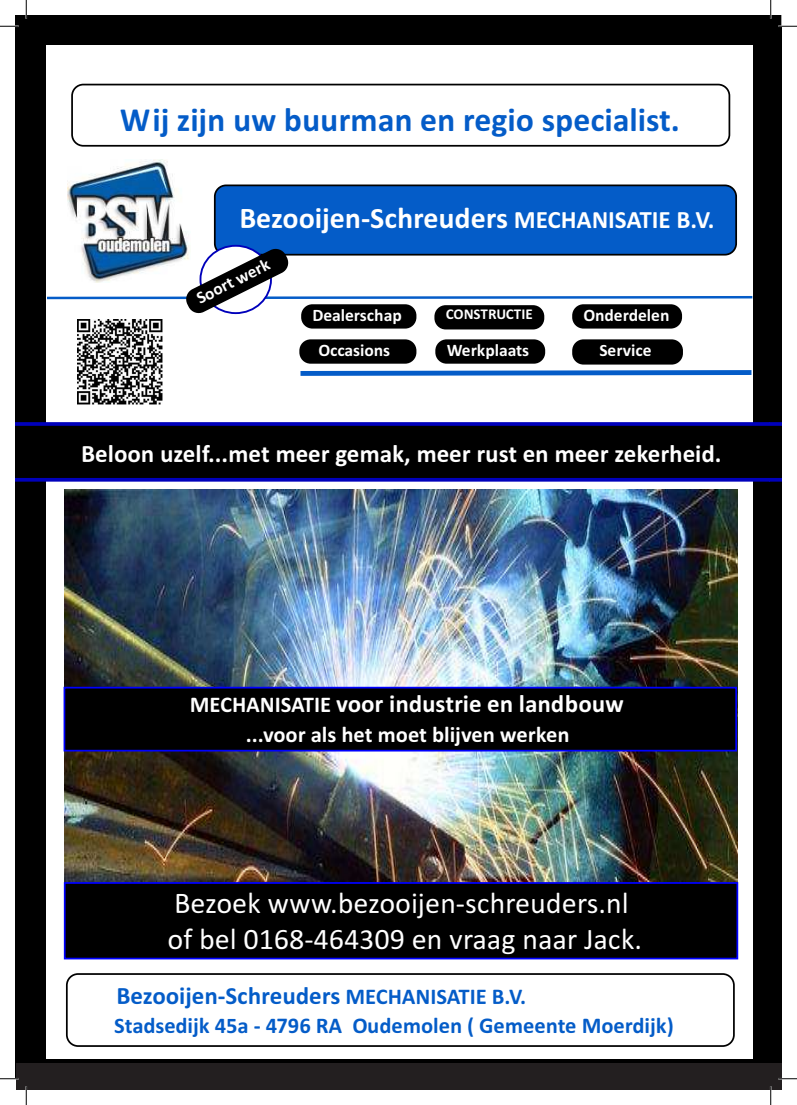
<style>
.page{position:relative;width:797px;height:1105px;background:#fff}
.page>*{position:absolute;margin:0;border:0;box-sizing:border-box;transform-origin:0 0}
.t1{font:700 33.75px "Calibri";color:#045cc8}
.t2{font:30px/36.2px "Calibri";color:#fff}
.t3{font:700 30px "Calibri";color:#fff}
.t4{font:700 25px "Calibri";color:#fff}
.t5{font:700 25px "Calibri";color:#045cc8}
.t6{font:700 22.5px "Calibri";color:#045cc8}
.t7{font:700 22.5px "Calibri";color:#fff}
.t8{font:700 17.5px "Calibri";color:#fff}
.t9{font:700 15px "Calibri";color:#fff}
.s1{font-size:25px}
.s2{font-size:22.5px}
</style>
<div class="page">
<div style="left:16px;top:1063px;width:765px;height:26px;background:#231f20"></div>
<svg style="left:25px;top:1086px;width:2px;height:19px"></svg>
<img style="left:0;top:0;width:797px;height:1079px">
<svg style="left:770px;top:1086px;width:1px;height:19px"></svg>
<p class="t1" style="left:120px;top:99px;width:561px">Wij zijn uw buurman en regio specialist.</p>
<p class="t3" style="left:239px;top:200px;width:476px">Bezooijen-Schreuders <span class="s1">MECHANISATIE B.V.</span></p>
<p class="t8" style="left:193px;top:290px;width:81px;rotate:-27deg">Soort werk</p>
<p class="t8" style="left:312px;top:304px;width:91px">Dealerschap</p>
<p class="t9" style="left:446px;top:305px;width:88px">CONSTRUCTIE</p>
<p class="t8" style="left:583px;top:304px;width:87px">Onderdelen</p>
<p class="t8" style="left:318px;top:339px;width:73px">Occasions</p>
<p class="t8" style="left:446px;top:339px;width:84px">Werkplaats</p>
<p class="t8" style="left:599px;top:339px;width:54px">Service</p>
<p class="t4" style="left:81px;top:439px;width:641px">Beloon uzelf...met meer gemak, meer rust en meer zekerheid.</p>
<p class="t4" style="left:190px;top:689px;width:435px"><span class="s2">MECHANISATIE</span> voor industrie en landbouw</p>
<p class="t7" style="left:246px;top:721px;width:325px">...voor als het moet blijven werken</p>
<p class="t2" style="left:167px;top:884px;width:476px">Bezoek www.bezooijen-schreuders.nl of bel 0168-464309 en vraag naar Jack.</p>
<p class="t5" style="left:116px;top:980px;width:411px">Bezooijen-Schreuders <span class="s2">MECHANISATIE B.V.</span></p>
<p class="t6" style="left:114px;top:1011px;width:561px">Stadsedijk 45a - 4796 RA Oudemolen ( Gemeente Moerdijk)</p>
</div>
